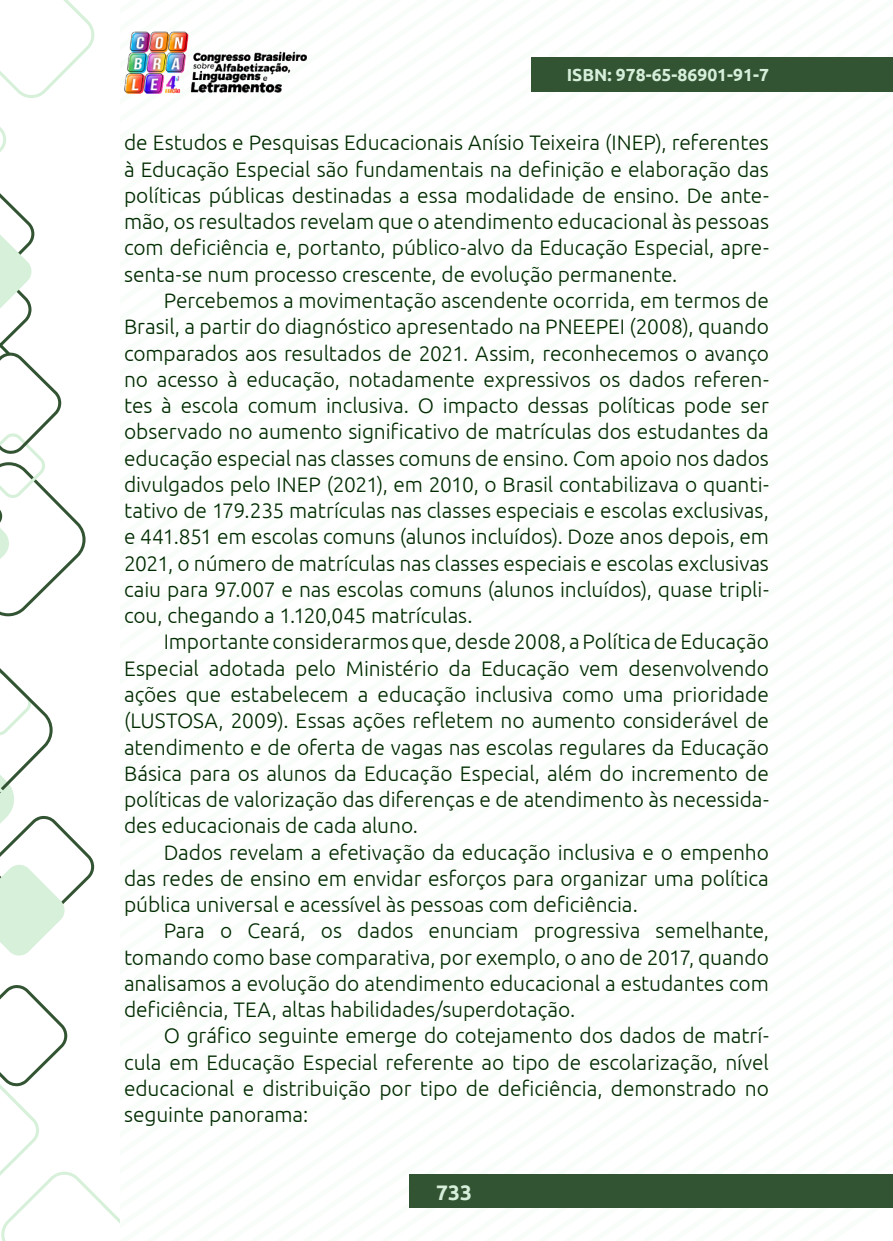
<style>
.page{position:relative;width:893px;height:1241px;background:#fff}
.page>*{position:absolute;margin:0;border:0;box-sizing:border-box;transform-origin:0 0}
._8_CORPO{font:300 21px/26.2px "Ubuntu";letter-spacing:-.005em;color:#002b00;text-align:justify}
.t1{font:700 21px "Ubuntu";color:#d6efda}
.t2{font:700 17.5px "Ubuntu";color:#d6efda}
</style>
<div class="page">
<div style="left:410px;top:1174px;width:483px;height:33px;background:#335433"></div>
<img style="left:124px;top:31px;width:182px;height:62px">
<div style="left:532px;top:57px;width:361px;height:35px;background:#335433"></div>
<svg style="left:0;top:985px;width:119px;height:255px"></svg>
<svg style="left:0;top:0;width:94px;height:616px"></svg>
<svg style="left:0;top:668px;width:94px;height:288px"></svg>
<p class="t2" style="left:567px;top:64px;width:204px">ISBN: 978-65-86901-91-7</p>
<p class="_8_CORPO" style="left:124px;top:129px;width:646px">de Estudos e Pesquisas Educacionais Anísio Teixeira (INEP), referentes à Educação Especial são fundamentais na definição e elaboração das políticas públicas destinadas a essa modalidade de ensino. De ante&shy;mão, os resultados revelam que o atendimento educacional às pessoas com deficiência e, portanto, público-alvo da Educação Especial, apre&shy;senta-se num processo crescente, de evolução permanente.</p>
<p class="_8_CORPO" style="left:124px;top:287px;width:646px;text-indent:40px">Percebemos a movimentação ascendente ocorrida, em termos de Brasil, a partir do diagnóstico apresentado na PNEEPEI (2008), quando comparados aos resultados de 2021. Assim, reconhecemos o avanço no acesso à educação, notadamente expressivos os dados referen&shy;tes à escola comum inclusiva. O impacto dessas políticas pode ser observado no aumento significativo de matrículas dos estudantes da educação especial nas classes comuns de ensino. Com apoio nos dados divulgados pelo INEP (2021), em 2010, o Brasil contabilizava o quanti&shy;tativo de 179.235 matrículas nas classes especiais e escolas exclusivas, e 441.851 em escolas comuns (alunos incluídos). Doze anos depois, em 2021, o número de matrículas nas classes especiais e escolas exclusivas caiu para 97.007 e nas escolas comuns (alunos incluídos), quase tripli&shy;cou, chegando a 1.120,045 matrículas.</p>
<p class="_8_CORPO" style="left:124px;top:628px;width:646px;text-indent:40px">Importante considerarmos que, desde 2008, a Política de Educação Especial adotada pelo Ministério da Educação vem desenvolvendo ações que estabelecem a educação inclusiva como uma prioridade (LUSTOSA, 2009). Essas ações refletem no aumento considerável de atendimento e de oferta de vagas nas escolas regulares da Educação Básica para os alunos da Educação Especial, além do incremento de políticas de valorização das diferenças e de atendimento às necessida&shy;des educacionais de cada aluno.</p>
<p class="_8_CORPO" style="left:124px;top:838px;width:646px;text-indent:40px">Dados revelam a efetivação da educação inclusiva e o empenho das redes de ensino em envidar esforços para organizar uma política pública universal e acessível às pessoas com deficiência.</p>
<p class="_8_CORPO" style="left:124px;top:917px;width:646px;text-indent:40px">Para o Ceará, os dados enunciam progressiva semelhante, tomando como base comparativa, por exemplo, o ano de 2017, quando analisamos a evolução do atendimento educacional a estudantes com deficiência, TEA, altas habilidades/superdotação.</p>
<p class="_8_CORPO" style="left:124px;top:1022px;width:646px;text-indent:40px">O gráfico seguinte emerge do cotejamento dos dados de matrí&shy;cula em Educação Especial referente ao tipo de escolarização, nível educacional e distribuição por tipo de deficiência, demonstrado no seguinte panorama:</p>
<p class="t1" style="left:436px;top:1178px;width:37px">733</p>
</div>
